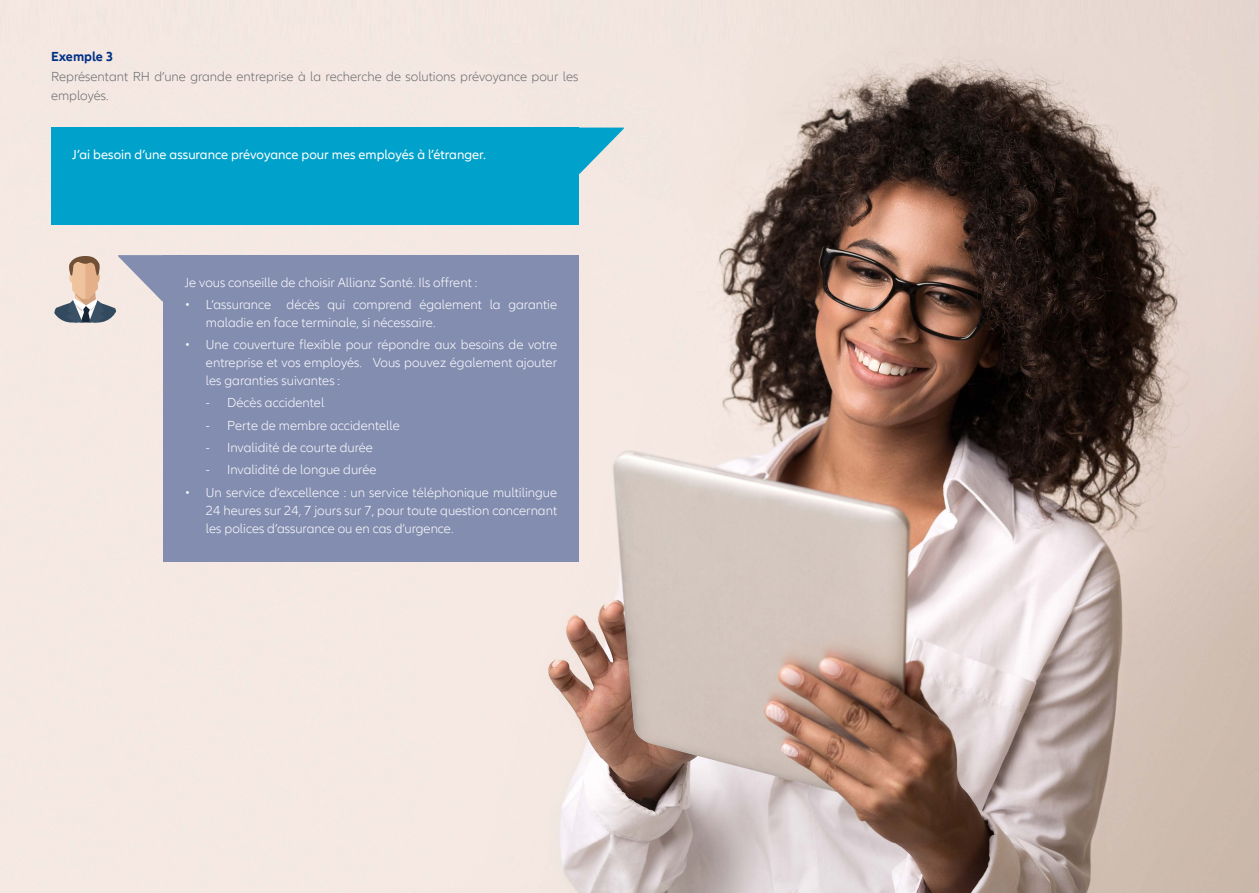
<style>
.page{position:relative;width:1259px;height:893px;background:#fff}
.page>*{position:absolute;margin:0;border:0;box-sizing:border-box;transform-origin:0 0}
.t1{font:300 13.5px/18px "Allianz Neo";color:#fff;text-align:justify}
.t2{font:300 13.5px/19.5px "Allianz Neo";color:#6c6d70}
.t3{font:13.5px "Allianz Neo";color:#fff}
.t4{font:700 13.5px "Allianz Neo";color:#003186}
</style>
<div class="page">
<img style="left:0;top:0;width:1259px;height:893px">
<div style="left:51px;top:128px;width:527px;height:97px;background:#00a1ca"></div>
<div style="left:163px;top:255px;width:415px;height:306px;background:#838db0"></div>
<svg style="left:578px;top:128px;width:46px;height:46px;background:#74c2d4"></svg>
<svg style="left:52px;top:255px;width:111px;height:68px;background:#c9bfbd"></svg>
<p class="t4" style="left:51px;top:49px;width:64px">Exemple 3</p>
<p class="t2" style="left:51px;top:67px;width:529px">Représentant RH d’une grande entreprise à la recherche de solutions prévoyance pour les employés.</p>
<p class="t3" style="left:72px;top:147px;width:415px">J’ai besoin d’une assurance prévoyance pour mes employés à l’étranger.</p>
<p class="t1" style="left:185px;top:274px;width:294px">Je vous conseille de choisir Allianz Santé. Ils offrent :</p>
<p class="t1" style="left:206px;top:296px;width:353px;text-indent:-21px">• L’assurance décès qui comprend également la garantie maladie en face terminale, si nécessaire.</p>
<p class="t1" style="left:206px;top:336px;width:353px;text-indent:-21px">• Une couverture flexible pour répondre aux besoins de votre entreprise et vos employés. Vous pouvez également ajouter les garanties suivantes :</p>
<p class="t1" style="left:206px;top:394px;width:120px">- Décès accidentel</p>
<p class="t1" style="left:206px;top:417px;width:195px">- Perte de membre accidentelle</p>
<p class="t1" style="left:206px;top:439px;width:169px">- Invalidité de courte durée</p>
<p class="t1" style="left:206px;top:461px;width:172px">- Invalidité de longue durée</p>
<p class="t1" style="left:206px;top:483px;width:353px;text-indent:-21px">• Un service d’excellence : un service téléphonique multilingue 24 heures sur 24, 7 jours sur 7, pour toute question concernant les polices d’assurance ou en cas d’urgence.</p>
</div>
